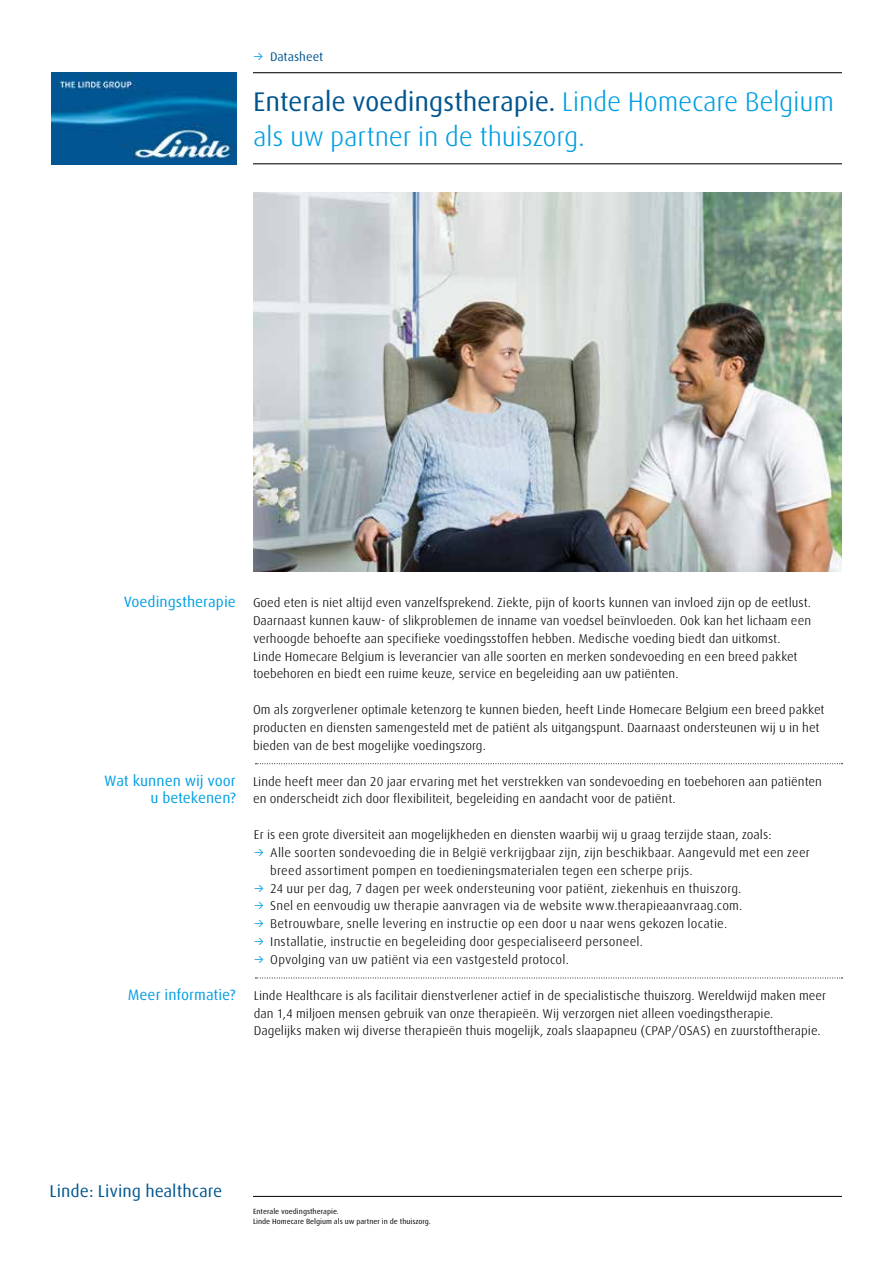
<style>
.page{position:relative;width:893px;height:1263px;background:#fff}
.page>*{position:absolute;margin:0;border:0;box-sizing:border-box;transform-origin:0 0}
.t1{font:300 27px/34.5px "Linde Dax Global";letter-spacing:-.01em;color:#009ee3}
.t2{font:17.1px "Linde Dax Global";color:#005590}
.t3{font:300 12.75px/17.9px "Linde Dax Global";color:#000}
.t4{font:12.3px "Linde Dax Global";letter-spacing:-.005em;color:#005590}
.t5{font:7.5px/10.5px "Linde Dax Global";color:#000}
.s1{font-size:12.75px;color:#009ee3}
.s2{font-weight:400;color:#005590}
.s3{font-weight:400;font-size:15px;color:#009ee3}
.s4{font-weight:400;color:#009ee3}
</style>
<div class="page">
<img style="left:51px;top:72px;width:185px;height:93px">
<hr style="left:253px;top:72px;width:589px;height:1px;background:#000">
<hr style="left:253px;top:163px;width:589px;height:1px;background:#000">
<svg style="left:255px;top:763px;width:588px;height:1px"></svg>
<svg style="left:255px;top:977px;width:588px;height:1px"></svg>
<img style="left:253px;top:193px;width:589px;height:378px">
<hr style="left:253px;top:1196px;width:589px;height:1px;background:#000">
<p class="t4" style="left:253px;top:50px;width:72px"><span class="s1">→</span> Datasheet</p>
<h1 class="t1" style="left:253px;top:85px;width:583px"><span class="s2">Enterale voedingstherapie.</span> Linde Homecare Belgium als uw partner in de thuiszorg.</h1>
<p class="t3" style="left:253px;top:594px;width:560px;text-indent:-129px"><span class="s3">Voedingstherapie</span> Goed eten is niet altijd even vanzelfsprekend. Ziekte, pijn of koorts kunnen van invloed zijn op de eetlust.<br>Daarnaast kunnen kauw- of slikproblemen de inname van voedsel beïnvloeden. Ook kan het lichaam een verhoogde behoefte aan specifieke voedingsstoffen hebben. Medische voeding biedt dan uitkomst.<br>Linde Homecare Belgium is leverancier van alle soorten en merken sondevoeding en een breed pakket toebehoren en biedt een ruime keuze, service en begeleiding aan uw patiënten.</p>
<p class="t3" style="left:253px;top:701px;width:573px">Om als zorgverlener optimale ketenzorg te kunnen bieden, heeft Linde Homecare Belgium een breed pakket producten en diensten samengesteld met de patiënt als uitgangspunt. Daarnaast ondersteunen wij u in het bieden van de best mogelijke voedingszorg.</p>
<p class="t3" style="left:151px;top:772px;width:673px;text-indent:-46px"><span class="s3">Wat kunnen wij voor</span> Linde heeft meer dan 20 jaar ervaring met het verstrekken van sondevoeding en toebehoren aan patiënten <span class="s3">u betekenen?</span> en onderscheidt zich door flexibiliteit, begeleiding en aandacht voor de patiënt.</p>
<p class="t3" style="left:254px;top:826px;width:519px">Er is een grote diversiteit aan mogelijkheden en diensten waarbij wij u graag terzijde staan, zoals:</p>
<p class="t3" style="left:270px;top:843px;width:541px;text-indent:-16px"><span class="s4">→</span> Alle soorten sondevoeding die in België verkrijgbaar zijn, zijn beschikbaar. Aangevuld met een zeer breed assortiment pompen en toedieningsmaterialen tegen een scherpe prijs.</p>
<p class="t3" style="left:254px;top:879px;width:489px"><span class="s4">→</span> 24 uur per dag, 7 dagen per week ondersteuning voor patiënt, ziekenhuis en thuiszorg.</p>
<p class="t3" style="left:254px;top:897px;width:490px"><span class="s4">→</span> Snel en eenvoudig uw therapie aanvragen via de website www.therapieaanvraag.com.</p>
<p class="t3" style="left:254px;top:915px;width:475px"><span class="s4">→</span> Betrouwbare, snelle levering en instructie op een door u naar wens gekozen locatie.</p>
<p class="t3" style="left:254px;top:933px;width:391px"><span class="s4">→</span> Installatie, instructie en begeleiding door gespecialiseerd personeel.</p>
<p class="t3" style="left:254px;top:951px;width:317px"><span class="s4">→</span> Opvolging van uw patiënt via een vastgesteld protocol.</p>
<p class="t3" style="left:254px;top:986px;width:574px;text-indent:-126px"><span class="s3">Meer informatie?</span> Linde Healthcare is als facilitair dienstverlener actief in de specialistische thuiszorg. Wereldwijd maken meer dan 1,4 miljoen mensen gebruik van onze therapieën. Wij verzorgen niet alleen voedingstherapie.<br>Dagelijks maken wij diverse therapieën thuis mogelijk, zoals slaapapneu (CPAP/OSAS) en zuurstoftherapie.</p>
<h2 class="t2" style="left:50px;top:1181px;width:174px">Linde: Living healthcare</h2>
<p class="t5" style="left:253px;top:1206px;width:179px">Enterale voedingstherapie.<br>Linde Homecare Belgium als uw partner in de thuiszorg.</p>
</div>
